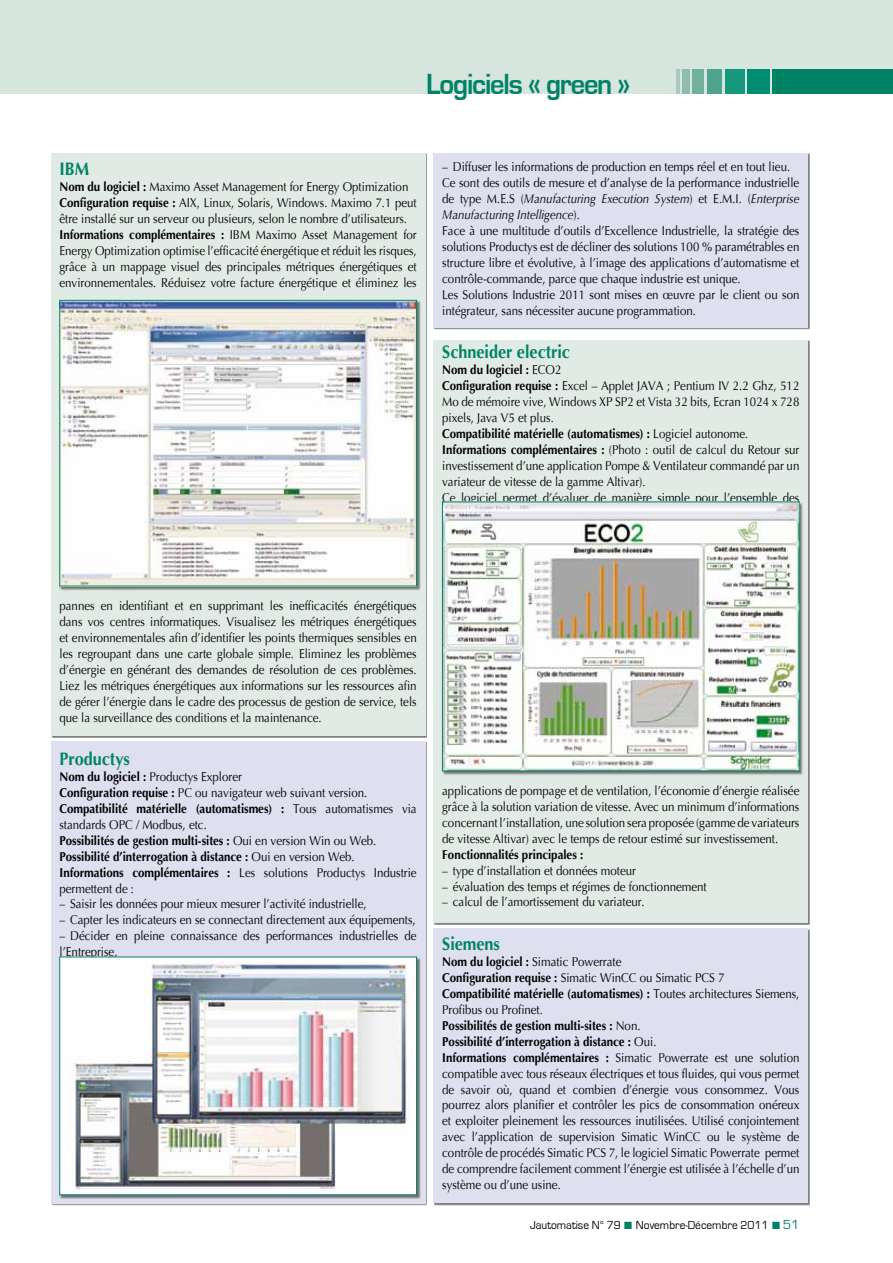
<style>
.page{position:relative;width:893px;height:1263px;background:#fff}
.page>*{position:absolute;margin:0;border:0;box-sizing:border-box;transform-origin:0 0}
.t1{font:700 30px "Eurostile";letter-spacing:-.04em;color:#008365;scale:.95 1}
.t2{font:700 18px "Optima";color:#008365;scale:.9 1}
.t3{font:12.75px/15.9px "Optima";color:#000;scale:.9 1}
.t4{font:700 12.75px "Optima";color:#000;scale:.9 1}
.t5{font:12px "Eurostile";color:#000;scale:.95 1}
.s1{font-weight:700}
.s2{font-style:italic}
.s3{color:#008365}
.s4{font-size:13.5px;color:#008365}
</style>
<div class="page">
<div style="left:0;top:0;width:893px;height:94px;background:#d6e5de"></div>
<div style="left:773px;top:70px;width:120px;height:24px;background:#008365"></div>
<div style="left:747px;top:70px;width:23px;height:24px;background:#008d72"></div>
<div style="left:725px;top:70px;width:19px;height:24px;background:#16987f"></div>
<div style="left:707px;top:70px;width:15px;height:24px;background:#50a48e"></div>
<div style="left:693px;top:70px;width:11px;height:24px;background:#71b09d"></div>
<div style="left:683px;top:70px;width:7px;height:24px;background:#8ebdad"></div>
<hr style="left:676px;top:70px;width:4px;height:24px;background:#a8cabd">
<div style="left:51px;top:741px;width:374px;height:462px;background:#dedfef"></div>
<div style="left:434px;top:153px;width:374px;height:174px;background:#dedfef"></div>
<div style="left:434px;top:340px;width:374px;height:583px;background:#e1ebe6"></div>
<div style="left:434px;top:928px;width:374px;height:275px;background:#dedfef"></div>
<div style="left:51px;top:153px;width:374px;height:583px;background:#e1ebe6"></div>
<div style="left:60px;top:300px;width:361px;height:290px;background:#000;opacity:.5"></div>
<img style="left:62px;top:302px;width:353px;height:282px">
<div style="left:60px;top:300px;width:357px;height:286px;border:1px solid #008365"></div>
<div style="left:60px;top:957px;width:361px;height:242px;background:#000;opacity:.5"></div>
<div style="left:60px;top:957px;width:357px;height:238px;background:#fff"></div>
<img style="left:74px;top:961px;width:333px;height:228px">
<div style="left:442px;top:502px;width:362px;height:273px;background:#000;opacity:.5"></div>
<img style="left:444px;top:504px;width:353px;height:265px">
<h1 class="t1" style="left:426px;top:67px;width:217px">Logiciels « green »</h1>
<h2 class="t2" style="left:60px;top:159px;width:34px">IBM</h2>
<p class="t3" style="left:60px;top:179px;width:398px"><span class="s1">Nom du logiciel :</span> Maximo Asset Management for Energy Optimization <span class="s1">Configuration requise :</span> AIX, Linux, Solaris, Windows. Maximo 7.1 peut être installé sur un serveur ou plusieurs, selon le nombre d’utilisateurs.<br><span class="s1">Informations complémentaires :</span> IBM Maximo Asset Management for Energy Optimization optimise l’efficacité énergétique et réduit les risques, grâce à un mappage visuel des principales métriques énergétiques et environnementales. Réduisez votre facture énergétique et éliminez les</p>
<p class="t3" style="left:442px;top:159px;width:398px">– Diffuser les informations de production en temps réel et en tout lieu.<br>Ce sont des outils de mesure et d’analyse de la performance industrielle de type M.E.S (<span class="s2">Manufacturing Execution System</span>) et E.M.I. (<span class="s2">Enterprise Manufacturing Intelligence</span>).<br>Face à une multitude d’outils d’Excellence Industrielle, la stratégie des solutions Productys est de décliner des solutions 100 % paramétrables en structure libre et évolutive, à l’image des applications d’automatisme et contrôle-commande, parce que chaque industrie est unique.<br>Les Solutions Industrie 2011 sont mises en œuvre par le client ou son intégrateur, sans nécessiter aucune programmation.</p>
<h2 class="t2" style="left:442px;top:342px;width:144px">Schneider electric</h2>
<p class="t3" style="left:442px;top:362px;width:398px"><span class="s1">Nom du logiciel :</span> ECO2<br><span class="s1">Configuration requise :</span> Excel – Applet JAVA ; Pentium IV 2.2 Ghz, 512<br>Mo de mémoire vive, Windows XP SP2 et Vista 32 bits, Ecran 1024 x 728 pixels, Java V5 et plus.<br><span class="s1">Compatibilité matérielle (automatismes) :</span> Logiciel autonome.<br><span class="s1">Informations complémentaires :</span> (Photo : outil de calcul du Retour sur investissement d’une application Pompe &amp; Ventilateur commandé par un variateur de vitesse de la gamme Altivar).<br>Ce logiciel permet d’évaluer de manière simple pour l’ensemble des</p>
<p class="t3" style="left:60px;top:598px;width:398px;text-align:justify">pannes en identifiant et en supprimant les inefficacités énergétiques dans vos centres informatiques. Visualisez les métriques énergétiques et environnementales afin d’identifier les points thermiques sensibles en les regroupant dans une carte globale simple. Eliminez les problèmes d’énergie en générant des demandes de résolution de ces problèmes.<br>Liez les métriques énergétiques aux informations sur les ressources afin de gérer l’énergie dans le cadre des processus de gestion de service, tels que la surveillance des conditions et la maintenance.</p>
<h2 class="t2" style="left:60px;top:749px;width:80px">Productys</h2>
<p class="t3" style="left:60px;top:769px;width:398px"><span class="s1">Nom du logiciel :</span> Productys Explorer<br><span class="s1">Configuration requise :</span> PC ou navigateur web suivant version.<br><span class="s1">Compatibilité matérielle (automatismes) :</span> Tous automatismes via standards OPC / Modbus, etc.<br><span class="s1">Possibilités de gestion multi-sites :</span> Oui en version Win ou Web.<br><span class="s1">Possibilité d’interrogation à distance :</span> Oui en version Web.<br><span class="s1">Informations complémentaires :</span> Les solutions Productys Industrie permettent de :</p>
<p class="t3" style="left:60px;top:896px;width:343px">– Saisir les données pour mieux mesurer l’activité industrielle,</p>
<p class="t3" style="left:60px;top:912px;width:397px">– Capter les indicateurs en se connectant directement aux équipements,</p>
<p class="t3" style="left:60px;top:928px;width:398px">– Décider en pleine connaissance des performances industrielles de l’Entreprise,</p>
<p class="t3" style="left:442px;top:783px;width:398px;text-align:justify">applications de pompage et de ventilation, l’économie d’énergie réalisée grâce à la solution variation de vitesse. Avec un minimum d’informations concernant l’installation, une solution sera proposée (gamme de variateurs de vitesse Altivar) avec le temps de retour estimé sur investissement.</p>
<p class="t4" style="left:442px;top:847px;width:158px">Fonctionnalités principales :</p>
<p class="t3" style="left:442px;top:862px;width:217px">– type d’installation et données moteur</p>
<p class="t3" style="left:442px;top:878px;width:295px">– évaluation des temps et régimes de fonctionnement</p>
<p class="t3" style="left:442px;top:894px;width:227px">– calcul de l’amortissement du variateur.</p>
<h2 class="t2" style="left:442px;top:934px;width:66px">Siemens</h2>
<p class="t3" style="left:442px;top:954px;width:398px"><span class="s1">Nom du logiciel :</span> Simatic Powerrate<br><span class="s1">Configuration requise :</span> Simatic WinCC ou Simatic PCS 7<br><span class="s1">Compatibilité matérielle (automatismes) :</span> Toutes architectures Siemens, Profibus ou Profinet.<br><span class="s1">Possibilités de gestion multi-sites :</span> Non.<br><span class="s1">Possibilité d’interrogation à distance :</span> Oui.<br><span class="s1">Informations complémentaires :</span> Simatic Powerrate est une solution compatible avec tous réseaux électriques et tous fluides, qui vous permet de savoir où, quand et combien d’énergie vous consommez. Vous pourrez alors planifier et contrôler les pics de consommation onéreux et exploiter pleinement les ressources inutilisées. Utilisé conjointement avec l’application de supervision Simatic WinCC ou le système de contrôle de procédés Simatic PCS 7, le logiciel Simatic Powerrate permet de comprendre facilement comment l’énergie est utilisée à l’échelle d’un système ou d’une usine.</p>
<p class="t5" style="left:530px;top:1218px;width:285px">Jautomatise N° 79 <span class="s3">■</span> Novembre-Décembre 2011 <span class="s3">■</span> <span class="s4">51</span></p>
</div>
